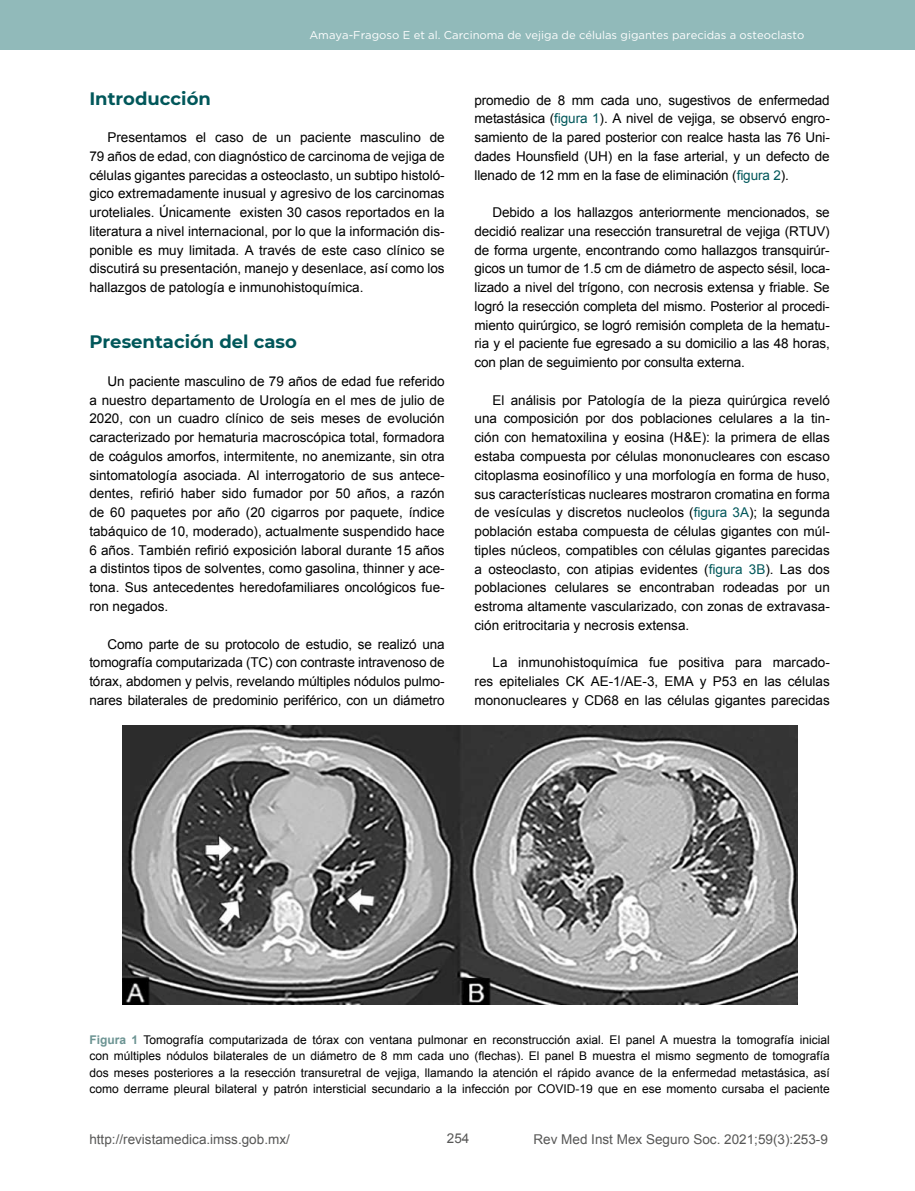
<style>
.page{position:relative;width:915px;height:1191px;background:#fff}
.page>*{position:absolute;margin:0;border:0;box-sizing:border-box;transform-origin:0 0}
.t1{font:700 18px "Montserrat";color:#01575a}
.t2{font:13.5px/18.8px "Arial";color:#000;text-align:justify}
.t3{font:13.5px "Arial";color:#575756}
.t4{font:12px/16.5px "Arial";color:#000;text-align:justify}
.t5{font:11.25px "Gotham";color:#fff}
.s1{color:#01575a}
.s2{font-weight:700;color:#6b9392}
</style>
<div class="page">
<div style="left:0;top:0;width:914px;height:50px;background:#91baba"></div>
<img style="left:122px;top:725px;width:675px;height:279px">
<p class="t5" style="left:309px;top:28px;width:496px">Amaya-Fragoso E et al. Carcinoma de vejiga de células gigantes parecidas a osteoclasto</p>
<h1 class="t1" style="left:89px;top:85px;width:123px">Introducción</h1>
<p class="t2" style="left:89px;top:128px;width:357px;text-indent:18px">Presentamos el caso de un paciente masculino de 79 años de edad, con diagnóstico de carcinoma de vejiga de células gigantes parecidas a osteoclasto, un subtipo histoló&shy;gico extremadamente inusual y agresivo de los carcinomas uroteliales. Únicamente existen 30 casos reportados en la literatura a nivel internacional, por lo que la información dis&shy;ponible es muy limitada. A través de este caso clínico se discutirá su presentación, manejo y desenlace, así como los hallazgos de patología e inmunohistoquímica.</p>
<h1 class="t1" style="left:89px;top:329px;width:209px">Presentación del caso</h1>
<p class="t2" style="left:89px;top:372px;width:357px;text-indent:18px">Un paciente masculino de 79 años de edad fue referido a nuestro departamento de Urología en el mes de julio de 2020, con un cuadro clínico de seis meses de evolución caracterizado por hematuria macroscópica total, formadora de coágulos amorfos, intermitente, no anemizante, sin otra sintomatología asociada. Al interrogatorio de sus antece&shy;dentes, refirió haber sido fumador por 50 años, a razón de 60 paquetes por año (20 cigarros por paquete, índice tabáquico de 10, moderado), actualmente suspendido hace 6 años. También refirió exposición laboral durante 15 años a distintos tipos de solventes, como gasolina, thinner y ace&shy;tona. Sus antecedentes heredofamiliares oncológicos fue&shy;ron negados.</p>
<p class="t2" style="left:89px;top:634px;width:357px;text-indent:18px">Como parte de su protocolo de estudio, se realizó una tomografía computarizada (TC) con contraste intravenoso de tórax, abdomen y pelvis, revelando múltiples nódulos pulmo&shy;nares bilaterales de predominio periférico, con un diámetro</p>
<p class="t2" style="left:474px;top:91px;width:357px">promedio de 8 mm cada uno, sugestivos de enfermedad metastásica (<span class="s1">figura 1</span>). A nivel de vejiga, se observó engro&shy;samiento de la pared posterior con realce hasta las 76 Uni&shy;dades Hounsfield (UH) en la fase arterial, y un defecto de llenado de 12 mm en la fase de eliminación (<span class="s1">figura 2</span>).</p>
<p class="t2" style="left:474px;top:203px;width:357px;text-indent:18px">Debido a los hallazgos anteriormente mencionados, se decidió realizar una resección transuretral de vejiga (RTUV) de forma urgente, encontrando como hallazgos transquirúr&shy;gicos un tumor de 1.5 cm de diámetro de aspecto sésil, loca&shy;lizado a nivel del trígono, con necrosis extensa y friable. Se logró la resección completa del mismo. Posterior al procedi&shy;miento quirúrgico, se logró remisión completa de la hematu&shy;ria y el paciente fue egresado a su domicilio a las 48 horas, con plan de seguimiento por consulta externa.</p>
<p class="t2" style="left:474px;top:391px;width:357px;text-indent:18px">El análisis por Patología de la pieza quirúrgica reveló una composición por dos poblaciones celulares a la tin&shy;ción con hematoxilina y eosina (H&amp;E): la primera de ellas estaba compuesta por células mononucleares con escaso citoplasma eosinofílico y una morfología en forma de huso, sus características nucleares mostraron cromatina en forma de vesículas y discretos nucleolos (<span class="s1">figura 3A</span>); la segunda población estaba compuesta de células gigantes con múl&shy;tiples núcleos, compatibles con células gigantes parecidas a osteoclasto, con atipias evidentes (<span class="s1">figura 3B</span>). Las dos poblaciones celulares se encontraban rodeadas por un estroma altamente vascularizado, con zonas de extravasa&shy;ción eritrocitaria y necrosis extensa.</p>
<p class="t2" style="left:474px;top:653px;width:357px;text-indent:18px">La inmunohistoquímica fue positiva para marcado&shy;res epiteliales CK AE-1/AE-3, EMA y P53 en las células mononucleares y CD68 en las células gigantes parecidas</p>
<p class="t4" style="left:89px;top:1031px;width:741px"><span class="s2">Figura 1</span> Tomografía computarizada de tórax con ventana pulmonar en reconstrucción axial. El panel A muestra la tomografía inicial con múltiples nódulos bilaterales de un diámetro de 8 mm cada uno (flechas). El panel B muestra el mismo segmento de tomografía dos meses posteriores a la resección transuretral de vejiga, llamando la atención el rápido avance de la enfermedad metastásica, así como derrame pleural bilateral y patrón intersticial secundario a la infección por COVID-19 que en ese momento cursaba el paciente</p>
<p class="t3" style="left:446px;top:1129px;width:24px">254</p>
<p class="t3" style="left:89px;top:1130px;width:202px">http://revistamedica.imss.gob.mx/</p>
<p class="t3" style="left:533px;top:1130px;width:296px">Rev Med Inst Mex Seguro Soc. 2021;59(3):253-9</p>
</div>
